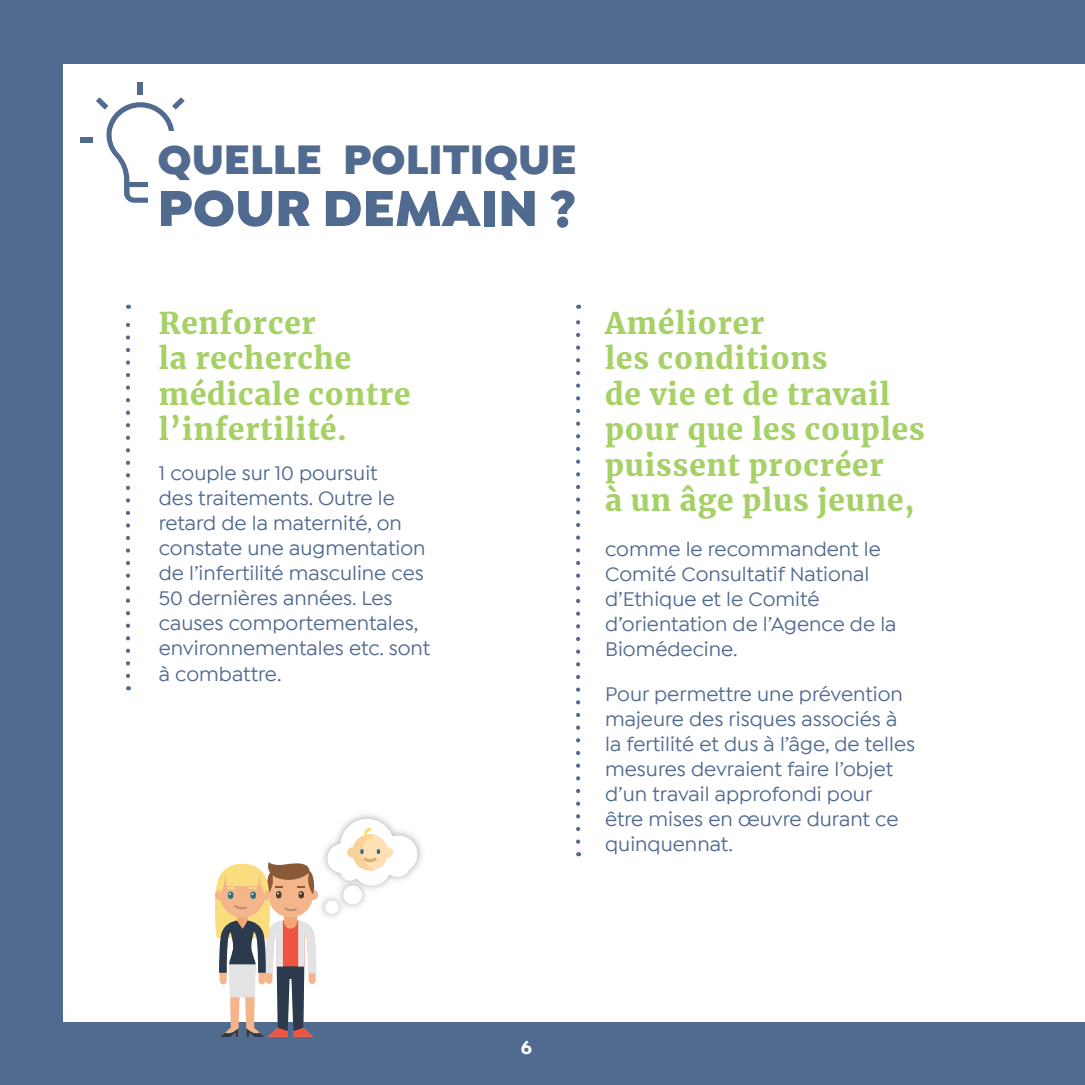
<style>
.page{position:relative;width:1085px;height:1085px;background:#fff}
.page>*{position:absolute;margin:0;border:0;box-sizing:border-box;transform-origin:0 0}
.t1{font:900 54px "Isidora Sans";color:#516a8f}
.t2{font:900 43.43px "Isidora Sans";color:#516a8f}
.t3{font:900 29.47px/35.6px "Merriweather";letter-spacing:.03em;color:#a6d167}
.t4{font:500 20.93px/25px "Isidora Sans";color:#516a8f}
.t5{font:700 19.12px "Isidora Sans";color:#fff}
</style>
<div class="page">
<div style="left:0;top:0;width:1084px;height:1084px;background:#516a8f"></div>
<div style="left:64px;top:64px;width:1020px;height:956px;background:#fff"></div>
<div style="left:138px;top:82px;width:5px;height:12px;background:#516a8f"></div>
<div style="left:80px;top:138px;width:13px;height:5px;background:#516a8f"></div>
<svg style="left:96px;top:97px;width:89px;height:106px"></svg>
<div style="left:148px;top:131px;width:443px;height:122px;background:#fff"></div>
<svg style="left:126px;top:304px;width:4px;height:372px"></svg>
<svg style="left:576px;top:304px;width:4px;height:537px"></svg>
<img style="left:321px;top:814px;width:101px;height:103px">
<svg style="left:212px;top:862px;width:106px;height:174px"></svg>
<div style="left:343px;top:885px;width:19px;height:19px;background:#fff;border-radius:50%"></div>
<div style="left:325px;top:900px;width:14px;height:13px;background:#fff;border-radius:50%"></div>
<svg style="left:327px;top:818px;width:90px;height:67px"></svg>
<p class="t2" style="left:157px;top:131px;width:420px">QUELLE POLITIQUE</p>
<p class="t1" style="left:157px;top:173px;width:420px">POUR DEMAIN ?</p>
<p class="t3" style="left:159px;top:304px;width:253px">Renforcer<br>la recherche médicale contre l’infertilité.</p>
<p class="t4" style="left:159px;top:460px;width:273px">1 couple sur 10 poursuit<br>des traitements. Outre le retard de la maternité, on constate une augmentation de l’infertilité masculine ces<br>50 dernières années. Les causes comportementales, environnementales etc. sont à combattre.</p>
<p class="t3" style="left:605px;top:304px;width:321px">Améliorer<br>les conditions<br>de vie et de travail pour que les couples puissent procréer<br>à un âge plus jeune,</p>
<p class="t4" style="left:605px;top:536px;width:293px">comme le recommandent le<br>Comité Consultatif National d’Ethique et le Comité d’orientation de l’Agence de la<br>Biomédecine.</p>
<p class="t4" style="left:605px;top:681px;width:311px">Pour permettre une prévention majeure des risques associés à la fertilité et dus à l’âge, de telles mesures devraient faire l’objet d’un travail approfondi pour être mises en œuvre durant ce quinquennat.</p>
<p class="t5" style="left:521px;top:1035px;width:13px">6</p>
</div>
